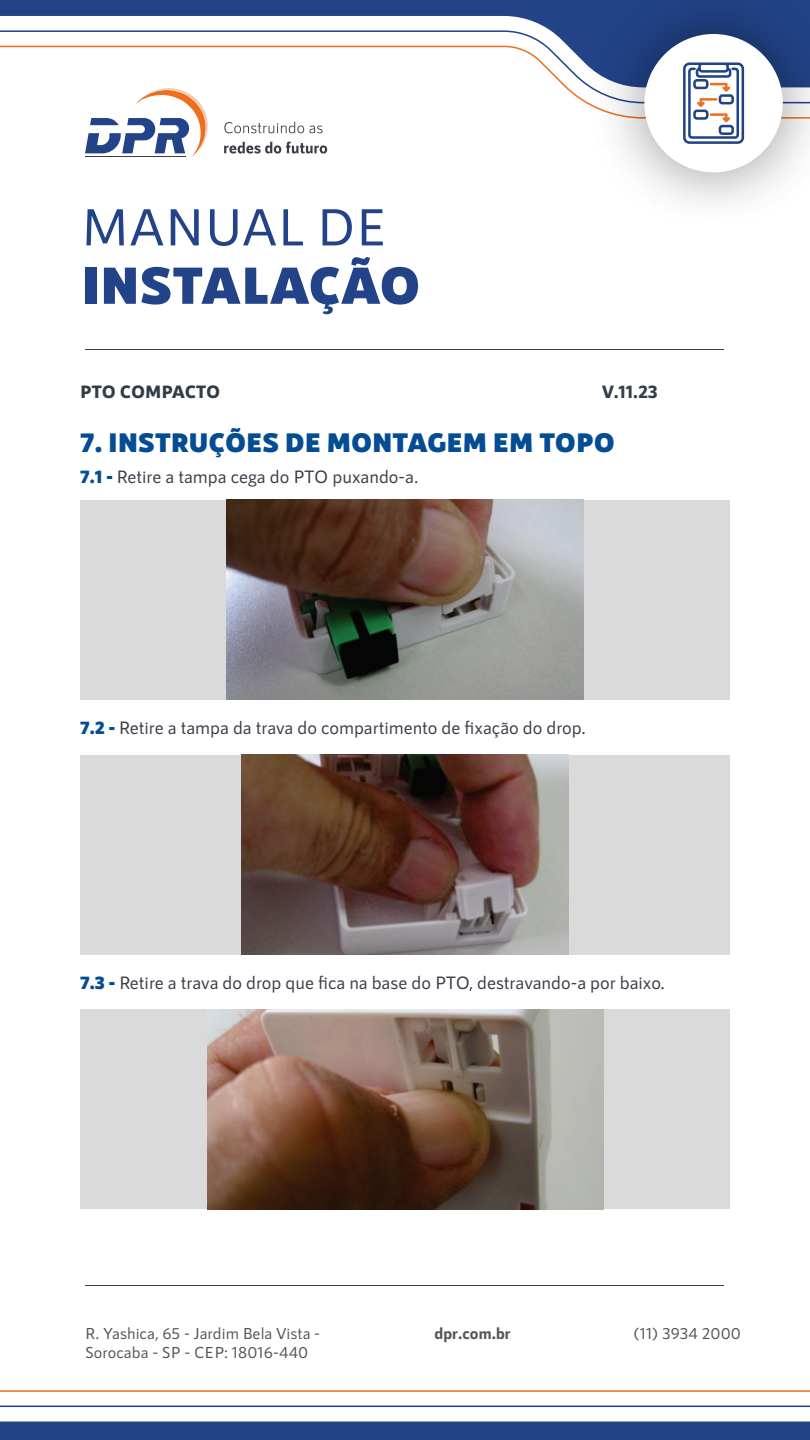
<style>
.page{position:relative;width:810px;height:1440px;background:#fff}
.page>*{position:absolute;margin:0;border:0;box-sizing:border-box;transform-origin:0 0}
.t1{font:900 27px "RNS Sanz";color:#044c94}
.t2{font:500 18px "RNS Sanz";color:#3c3c49}
.t3{font:800 18px "RNS Sanz";letter-spacing:-.02em;color:#313d47}
.t4{font:800 18px "RNS Sanz";color:#313d47}
.t5{font:500 15.98px/19.2px "RNS Sanz";letter-spacing:.005em;color:#565655}
.t6{font:800 15.98px "RNS Sanz";letter-spacing:.005em;color:#565655}
.s1{font-weight:900;color:#044c94}
</style>
<div class="page">
<svg style="left:86px;top:209px;width:38px;height:36px"></svg>
<svg style="left:130px;top:209px;width:33px;height:36px"></svg>
<svg style="left:171px;top:209px;width:28px;height:36px"></svg>
<svg style="left:210px;top:209px;width:66px;height:37px"></svg>
<svg style="left:283px;top:209px;width:20px;height:36px"></svg>
<svg style="left:323px;top:209px;width:29px;height:36px"></svg>
<svg style="left:362px;top:209px;width:21px;height:36px"></svg>
<div style="left:85px;top:268px;width:11px;height:36px;background:#224388"></div>
<svg style="left:104px;top:257px;width:314px;height:57px"></svg>
<svg style="left:85px;top:119px;width:123px;height:38px"></svg>
<svg style="left:224px;top:122px;width:99px;height:11px"></svg>
<svg style="left:224px;top:142px;width:103px;height:12px"></svg>
<svg style="left:136px;top:88px;width:64px;height:16px"></svg>
<svg style="left:0;top:0;width:564px;height:86px"></svg>
<svg style="left:0;top:1390px;width:810px;height:50px"></svg>
<img style="left:564px;top:0;width:246px;height:203px">
<div style="left:644px;top:34px;width:139px;height:138px;background:#fff;border-radius:50%"></div>
<svg style="left:683px;top:62px;width:61px;height:82px"></svg>
<hr style="left:85px;top:349px;width:638px;height:1px;background:#3c3c49">
<hr style="left:85px;top:1285px;width:638px;height:1px;background:#3c3c49">
<div style="left:80px;top:500px;width:650px;height:200px;background:#dadada"></div>
<img style="left:227px;top:500px;width:357px;height:200px">
<div style="left:80px;top:755px;width:650px;height:199px;background:#dadada"></div>
<img style="left:242px;top:755px;width:327px;height:199px">
<div style="left:80px;top:1009px;width:650px;height:200px;background:#dadada"></div>
<img style="left:207px;top:1009px;width:396px;height:200px">
<p class="t3" style="left:80px;top:381px;width:142px">PTO COMPACTO</p>
<p class="t4" style="left:602px;top:381px;width:57px">V.11.23</p>
<h1 class="t1" style="left:80px;top:426px;width:536px">7. INSTRUÇÕES DE MONTAGEM EM TOPO</h1>
<p class="t2" style="left:80px;top:466px;width:340px"><span class="s1">7.1 -</span> Retire a tampa cega do PTO puxando-a.</p>
<p class="t2" style="left:80px;top:718px;width:507px"><span class="s1">7.2 -</span> Retire a tampa da trava do compartimento de fixação do drop.</p>
<p class="t2" style="left:80px;top:972px;width:586px"><span class="s1">7.3 -</span> Retire a trava do drop que fica na base do PTO, destravando-a por baixo.</p>
<p class="t5" style="left:85px;top:1324px;width:237px">R. Yashica, 65 - Jardim Bela Vista -<br>Sorocaba - SP - CEP: 18016-440</p>
<p class="t6" style="left:434px;top:1324px;width:78px">dpr.com.br</p>
<p class="t5" style="left:634px;top:1324px;width:109px">(11) 3934 2000</p>
</div>
